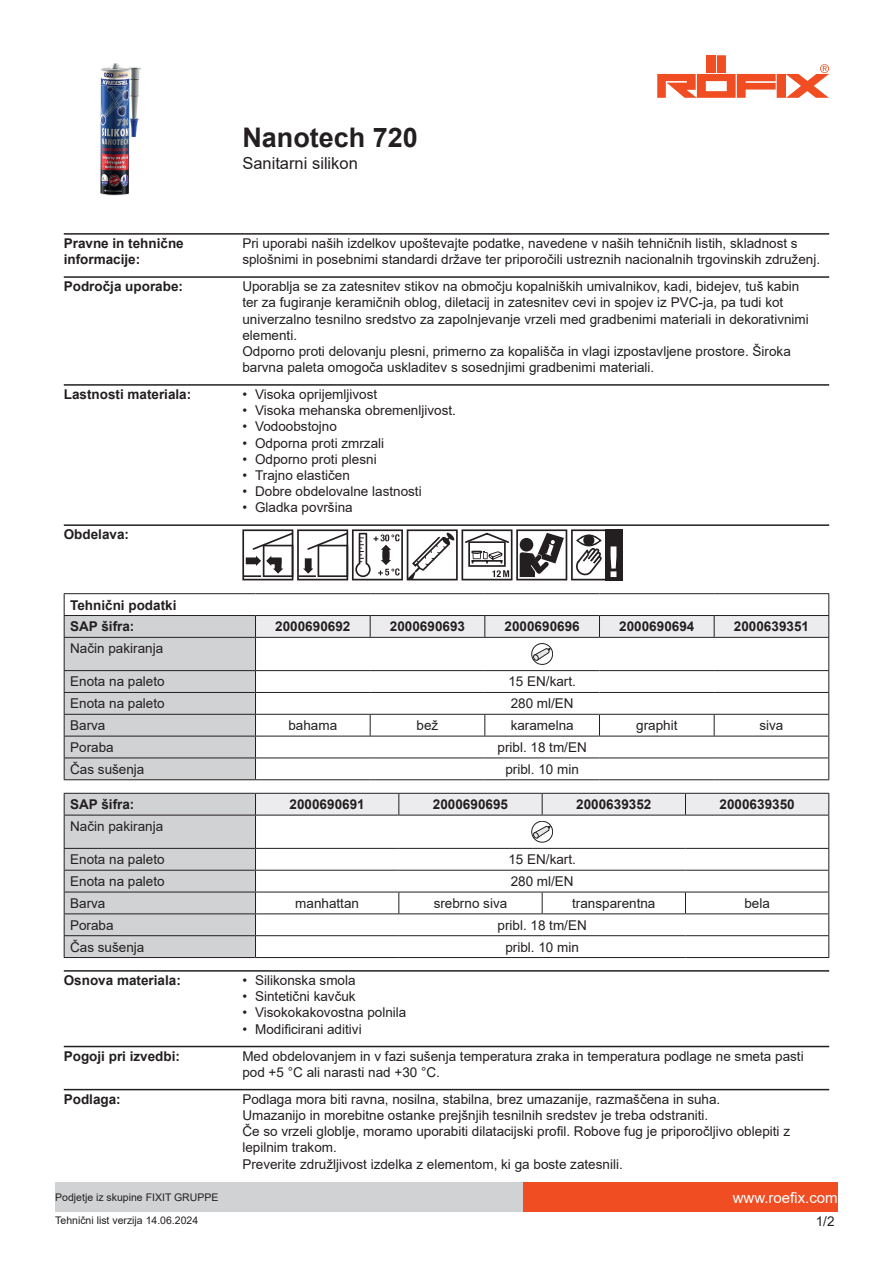
<style>
.page{position:relative;width:893px;height:1263px;background:#fff}
.page>*{position:absolute;margin:0;border:0;box-sizing:border-box;transform-origin:0 0}
.t1{font:700 27px "Arial";color:#231f20}
.t2{font:16.5px "Arial";color:#231f20}
.t3{font:15px "Arial";color:#fff}
.t4{font:13.5px/16.2px "Arial";color:#231f20}
.t5{font:700 13.5px/16.2px "Arial";color:#231f20}
.t6{font:10.5px "Arial";color:#231f20}
</style>
<div class="page">
<img style="left:100px;top:63px;width:42px;height:133px">
<div style="left:717px;top:55px;width:9px;height:18px;background:#f04d22"></div>
<div style="left:707px;top:55px;width:9px;height:18px;background:#f04d22"></div>
<svg style="left:657px;top:64px;width:172px;height:34px"></svg>
<div style="left:523px;top:1182px;width:315px;height:30px;background:#f04d22"></div>
<div style="left:55px;top:1182px;width:468px;height:30px;background:#d1d2d4"></div>
<hr style="left:64px;top:233px;width:765px;height:2px;background:#231f20">
<hr style="left:64px;top:276px;width:765px;height:2px;background:#231f20">
<hr style="left:64px;top:384px;width:765px;height:2px;background:#231f20">
<hr style="left:64px;top:524px;width:765px;height:2px;background:#231f20">
<svg style="left:242px;top:529px;width:380px;height:51px"></svg>
<hr style="left:64px;top:593px;width:191px;height:1px;background:#231f20">
<hr style="left:255px;top:593px;width:115px;height:1px;background:#231f20">
<hr style="left:370px;top:593px;width:115px;height:1px;background:#231f20">
<hr style="left:485px;top:593px;width:114px;height:1px;background:#231f20">
<hr style="left:599px;top:593px;width:115px;height:1px;background:#231f20">
<hr style="left:714px;top:593px;width:115px;height:1px;background:#231f20">
<svg style="left:64px;top:594px;width:765px;height:186px"></svg>
<hr style="left:64px;top:957px;width:191px;height:1px;background:#231f20">
<hr style="left:255px;top:957px;width:144px;height:1px;background:#231f20">
<hr style="left:399px;top:957px;width:143px;height:1px;background:#231f20">
<hr style="left:542px;top:957px;width:143px;height:1px;background:#231f20">
<hr style="left:685px;top:957px;width:144px;height:1px;background:#231f20">
<svg style="left:64px;top:793px;width:765px;height:164px"></svg>
<hr style="left:64px;top:970px;width:765px;height:2px;background:#231f20">
<hr style="left:64px;top:1046px;width:765px;height:1px;background:#231f20">
<hr style="left:64px;top:1089px;width:765px;height:1px;background:#231f20">
<h1 class="t1" style="left:242px;top:119px;width:177px">Nanotech 720</h1>
<p class="t2" style="left:242px;top:152px;width:117px">Sanitarni silikon</p>
<p class="t5" style="left:64px;top:235px;width:122px">Pravne in tehnične informacije:</p>
<p class="t4" style="left:242px;top:235px;width:579px">Pri uporabi naših izdelkov upoštevajte podatke, navedene v naših tehničnih listih, skladnost s splošnimi in posebnimi standardi države ter priporočili ustreznih nacionalnih trgovinskih združenj.</p>
<p class="t5" style="left:64px;top:278px;width:121px">Področja uporabe:</p>
<p class="t4" style="left:242px;top:278px;width:568px">Uporablja se za zatesnitev stikov na območju kopalniških umivalnikov, kadi, bidejev, tuš kabin ter za fugiranje keramičnih oblog, diletacij in zatesnitev cevi in spojev iz PVC-ja, pa tudi kot univerzalno tesnilno sredstvo za zapolnjevanje vrzeli med gradbenimi materiali in dekorativnimi elementi.<br>Odporno proti delovanju plesni, primerno za kopališča in vlagi izpostavljene prostore. Široka barvna paleta omogoča uskladitev s sosednjimi gradbenimi materiali.</p>
<p class="t5" style="left:64px;top:386px;width:129px">Lastnosti materiala:</p>
<p class="t4" style="left:242px;top:386px;width:136px">• Visoka oprijemljivost</p>
<p class="t4" style="left:242px;top:402px;width:215px">• Visoka mehanska obremenljivost.</p>
<p class="t4" style="left:242px;top:418px;width:96px">• Vodoobstojno</p>
<p class="t4" style="left:242px;top:435px;width:143px">• Odporna proti zmrzali</p>
<p class="t4" style="left:242px;top:451px;width:136px">• Odporno proti plesni</p>
<p class="t4" style="left:242px;top:467px;width:109px">• Trajno elastičen</p>
<p class="t4" style="left:242px;top:483px;width:181px">• Dobre obdelovalne lastnosti</p>
<p class="t4" style="left:242px;top:499px;width:112px">• Gladka površina</p>
<p class="t5" style="left:64px;top:526px;width:67px">Obdelava:</p>
<p class="t5" style="left:70px;top:594px;width:108px;line-height:21.9px">Tehnični podatki<br>SAP šifra:</p>
<p class="t5" style="left:275px;top:619px;width:77px">2000690692</p>
<p class="t5" style="left:390px;top:619px;width:77px">2000690693</p>
<p class="t5" style="left:505px;top:619px;width:77px">2000690696</p>
<p class="t5" style="left:619px;top:619px;width:77px">2000690694</p>
<p class="t5" style="left:734px;top:619px;width:77px">2000639351</p>
<p class="t4" style="left:70px;top:640px;width:95px">Način pakiranja</p>
<p class="t4" style="left:70px;top:673px;width:96px">Enota na paleto</p>
<p class="t4" style="left:508px;top:673px;width:69px">15 EN/kart.</p>
<p class="t4" style="left:70px;top:695px;width:96px">Enota na paleto</p>
<p class="t4" style="left:511px;top:695px;width:65px">280 ml/EN</p>
<p class="t4" style="left:70px;top:717px;width:37px">Barva</p>
<p class="t4" style="left:288px;top:717px;width:50px">bahama</p>
<p class="t4" style="left:417px;top:717px;width:23px">bež</p>
<p class="t4" style="left:511px;top:717px;width:65px">karamelna</p>
<p class="t4" style="left:636px;top:717px;width:43px">graphit</p>
<p class="t4" style="left:759px;top:717px;width:26px">siva</p>
<p class="t4" style="left:70px;top:739px;width:45px">Poraba</p>
<p class="t4" style="left:497px;top:739px;width:91px">pribl. 18 tm/EN</p>
<p class="t4" style="left:70px;top:761px;width:76px">Čas sušenja</p>
<p class="t4" style="left:505px;top:761px;width:75px">pribl. 10 min</p>
<p class="t5" style="left:70px;top:796px;width:66px">SAP šifra:</p>
<p class="t5" style="left:290px;top:796px;width:77px">2000690691</p>
<p class="t5" style="left:433px;top:796px;width:77px">2000690695</p>
<p class="t5" style="left:576px;top:796px;width:77px">2000639352</p>
<p class="t5" style="left:720px;top:796px;width:77px">2000639350</p>
<p class="t4" style="left:70px;top:818px;width:95px">Način pakiranja</p>
<p class="t4" style="left:70px;top:851px;width:96px">Enota na paleto</p>
<p class="t4" style="left:508px;top:851px;width:69px">15 EN/kart.</p>
<p class="t4" style="left:70px;top:873px;width:96px">Enota na paleto</p>
<p class="t4" style="left:511px;top:873px;width:65px">280 ml/EN</p>
<p class="t4" style="left:70px;top:895px;width:37px">Barva</p>
<p class="t4" style="left:295px;top:895px;width:65px">manhattan</p>
<p class="t4" style="left:434px;top:895px;width:75px">srebrno siva</p>
<p class="t4" style="left:572px;top:895px;width:85px">transparentna</p>
<p class="t4" style="left:744px;top:895px;width:27px">bela</p>
<p class="t4" style="left:70px;top:917px;width:45px">Poraba</p>
<p class="t4" style="left:497px;top:917px;width:91px">pribl. 18 tm/EN</p>
<p class="t4" style="left:70px;top:938px;width:76px">Čas sušenja</p>
<p class="t4" style="left:505px;top:938px;width:75px">pribl. 10 min</p>
<p class="t5" style="left:64px;top:972px;width:119px">Osnova materiala:</p>
<p class="t4" style="left:242px;top:972px;width:115px">• Silikonska smola</p>
<p class="t4" style="left:242px;top:988px;width:115px">• Sintetični kavčuk</p>
<p class="t4" style="left:242px;top:1004px;width:166px">• Visokokakovostna polnila</p>
<p class="t4" style="left:242px;top:1021px;width:121px">• Modificirani aditivi</p>
<p class="t5" style="left:64px;top:1048px;width:118px">Pogoji pri izvedbi:</p>
<p class="t4" style="left:242px;top:1048px;width:563px">Med obdelovanjem in v fazi sušenja temperatura zraka in temperatura podlage ne smeta pasti pod +5 °C ali narasti nad +30 °C.</p>
<p class="t5" style="left:64px;top:1091px;width:59px">Podlaga:</p>
<p class="t4" style="left:242px;top:1091px;width:549px">Podlaga mora biti ravna, nosilna, stabilna, brez umazanije, razmaščena in suha.<br>Umazanijo in morebitne ostanke prejšnjih tesnilnih sredstev je treba odstraniti.<br>Če so vrzeli globlje, moramo uporabiti dilatacijski profil. Robove fug je priporočljivo oblepiti z lepilnim trakom.<br>Preverite združljivost izdelka z elementom, ki ga boste zatesnili.</p>
<p class="t6" style="left:55px;top:1190px;width:165px">Podjetje iz skupine FIXIT GRUPPE</p>
<p class="t3" style="left:733px;top:1187px;width:107px">www.roefix.com</p>
<p class="t6" style="left:55px;top:1213px;width:144px">Tehnični list verzija 14.06.2024</p>
<p class="t4" style="left:816px;top:1213px;width:20px">1/2</p>
</div>
